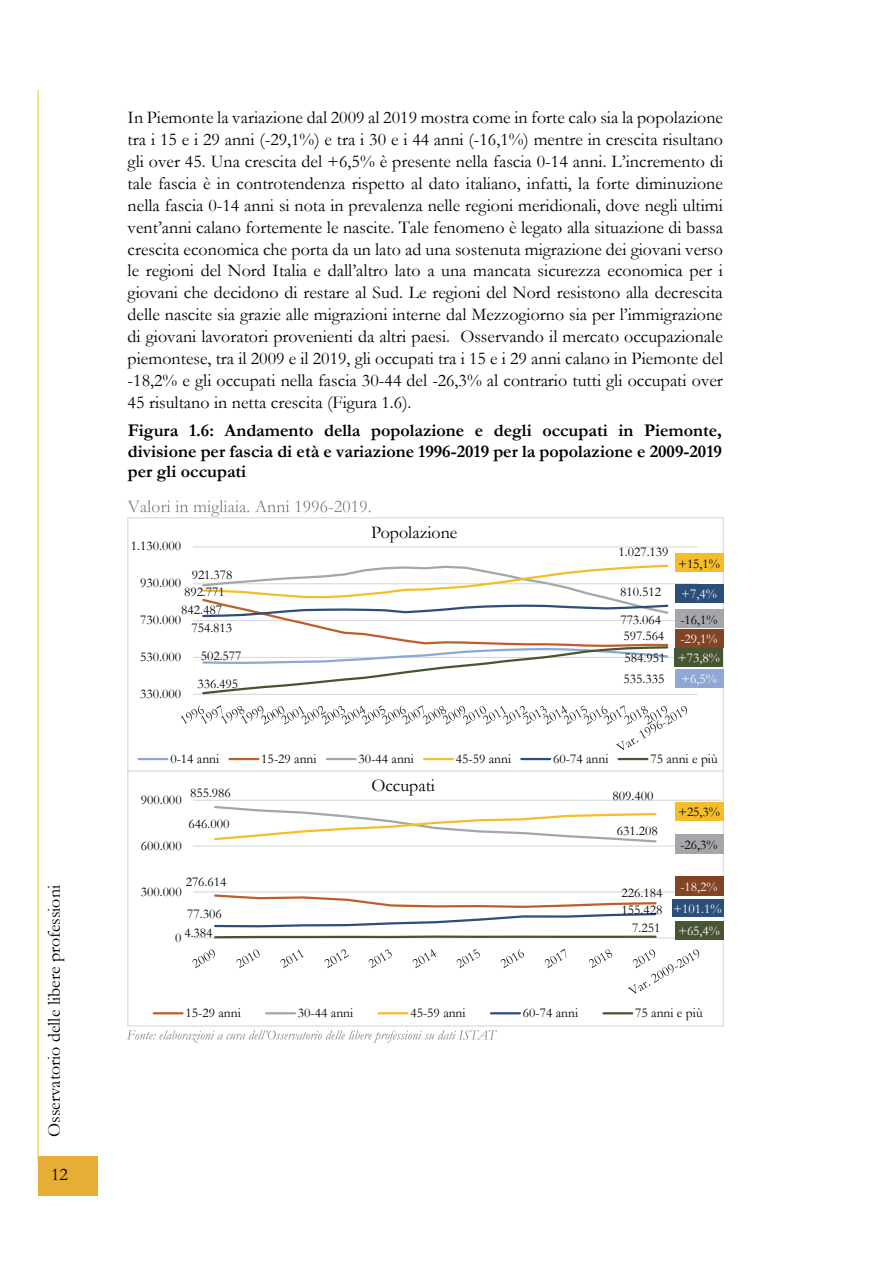
<style>
.page{position:relative;width:893px;height:1263px;background:#fff}
.page>*{position:absolute;margin:0;border:0;box-sizing:border-box;transform-origin:0 0}
.t1{font:18px/21.9px "Garamond";color:#000;text-align:justify}
.t2{font:700 18px/20.2px "Garamond";color:#000;text-align:justify}
.t3{font:13.5px "Garamond";color:#000}
.t4{font:13.5px "Garamond";color:#fff}
</style>
<div class="page">
<div style="left:38px;top:1157px;width:60px;height:39px;background:#e5ae37"></div>
<hr style="left:38px;top:90px;width:1px;height:1073px;background:#f6bd2b">
<img style="left:127px;top:1030px;width:370px;height:13px">
<img style="left:127px;top:500px;width:244px;height:17px">
<hr style="left:193px;top:657px;width:504px;height:1px;background:#d8d9db">
<hr style="left:193px;top:620px;width:504px;height:1px;background:#d8d9db">
<hr style="left:193px;top:583px;width:504px;height:1px;background:#d8d9db">
<hr style="left:193px;top:546px;width:504px;height:1px;background:#d8d9db">
<hr style="left:193px;top:694px;width:504px;height:1px;background:#d8d9db">
<svg style="left:201px;top:564px;width:469px;height:131px"></svg>
<svg style="left:181px;top:705px;width:506px;height:45px"></svg>
<hr style="left:139px;top:758px;width:28px;height:2px;background:#8ea7d4">
<hr style="left:230px;top:758px;width:28px;height:2px;background:#c05e2b">
<hr style="left:327px;top:758px;width:29px;height:2px;background:#a5a6aa">
<hr style="left:424px;top:758px;width:29px;height:2px;background:#f6bd2b">
<hr style="left:521px;top:758px;width:29px;height:2px;background:#2b4f78">
<hr style="left:618px;top:758px;width:29px;height:2px;background:#475533">
<div style="left:675px;top:554px;width:48px;height:18px;background:#f6bd2b"></div>
<div style="left:675px;top:584px;width:48px;height:19px;background:#2b4f78"></div>
<div style="left:675px;top:609px;width:48px;height:19px;background:#a5a6aa"></div>
<div style="left:674px;top:648px;width:49px;height:19px;background:#475533"></div>
<div style="left:675px;top:629px;width:48px;height:18px;background:#834325"></div>
<div style="left:675px;top:669px;width:48px;height:19px;background:#8ea7d4"></div>
<hr style="left:193px;top:891px;width:528px;height:2px;background:#d8d9db">
<hr style="left:193px;top:846px;width:528px;height:1px;background:#d8d9db">
<hr style="left:193px;top:800px;width:528px;height:1px;background:#d8d9db">
<hr style="left:193px;top:937px;width:528px;height:1px;background:#d8d9db">
<svg style="left:214px;top:806px;width:443px;height:37px"></svg>
<svg style="left:214px;top:894px;width:443px;height:34px"></svg>
<svg style="left:213px;top:935px;width:445px;height:4px;background:#939b88"></svg>
<svg style="left:192px;top:950px;width:23px;height:18px"></svg>
<svg style="left:237px;top:950px;width:23px;height:18px"></svg>
<svg style="left:281px;top:950px;width:23px;height:18px"></svg>
<svg style="left:325px;top:949px;width:24px;height:19px"></svg>
<svg style="left:369px;top:950px;width:23px;height:18px"></svg>
<svg style="left:413px;top:949px;width:23px;height:19px"></svg>
<svg style="left:457px;top:949px;width:23px;height:19px"></svg>
<svg style="left:501px;top:949px;width:23px;height:19px"></svg>
<svg style="left:545px;top:949px;width:21px;height:19px"></svg>
<svg style="left:589px;top:949px;width:23px;height:19px"></svg>
<svg style="left:628px;top:950px;width:71px;height:44px"></svg>
<hr style="left:154px;top:1012px;width:29px;height:2px;background:#c05e2b">
<hr style="left:266px;top:1012px;width:29px;height:2px;background:#a5a6aa">
<hr style="left:379px;top:1012px;width:28px;height:2px;background:#f6bd2b">
<hr style="left:491px;top:1012px;width:29px;height:2px;background:#2b4f78">
<hr style="left:603px;top:1012px;width:29px;height:2px;background:#475533">
<div style="left:127px;top:770px;width:597px;height:257px;border:1px solid #d8d9db"></div>
<div style="left:675px;top:802px;width:48px;height:19px;background:#f6bd2b"></div>
<div style="left:672px;top:899px;width:51px;height:17px;background:#2b4f78"></div>
<div style="left:675px;top:835px;width:48px;height:19px;background:#a5a6aa"></div>
<div style="left:675px;top:921px;width:48px;height:19px;background:#475533"></div>
<div style="left:675px;top:877px;width:48px;height:19px;background:#834325"></div>
<p class="t1" style="left:43px;top:1137px;width:253px;rotate:-90deg">Osservatorio delle libere professioni</p>
<p class="t1" style="left:51px;top:1163px;width:18px">12</p>
<p class="t1" style="left:128px;top:106px;width:597px">In Piemonte la variazione dal 2009 al 2019 mostra come in forte calo sia la popolazione tra i 15 e i 29 anni (-29,1%) e tra i 30 e i 44 anni (-16,1%) mentre in crescita risultano gli over 45. Una crescita del +6,5% è presente nella fascia 0-14 anni. L’incremento di tale fascia è in controtendenza rispetto al dato italiano, infatti, la forte diminuzione nella fascia 0-14 anni si nota in prevalenza nelle regioni meridionali, dove negli ultimi vent’anni calano fortemente le nascite. Tale fenomeno è legato alla situazione di bassa crescita economica che porta da un lato ad una sostenuta migrazione dei giovani verso le regioni del Nord Italia e dall’altro lato a una mancata sicurezza economica per i giovani che decidono di restare al Sud. Le regioni del Nord resistono alla decrescita delle nascite sia grazie alle migrazioni interne dal Mezzogiorno sia per l’immigrazione di giovani lavoratori provenienti da altri paesi. Osservando il mercato occupazionale piemontese, tra il 2009 e il 2019, gli occupati tra i 15 e i 29 anni calano in Piemonte del -18,2% e gli occupati nella fascia 30-44 del -26,3% al contrario tutti gli occupati over 45 risultano in netta crescita (Figura 1.6).</p>
<p class="t2" style="left:128px;top:421px;width:596px">Figura 1.6: Andamento della popolazione e degli occupati in Piemonte, divisione per fascia di età e variazione 1996-2019 per la popolazione e 2009-2019 per gli occupati</p>
<p class="t3" style="left:131px;top:537px;width:52px">1.130.000</p>
<p class="t3" style="left:192px;top:565px;width:42px">921.378</p>
<p class="t3" style="left:140px;top:574px;width:42px">930.000</p>
<p class="t3" style="left:184px;top:583px;width:42px">892.771</p>
<p class="t3" style="left:181px;top:601px;width:42px">842.487</p>
<p class="t3" style="left:140px;top:611px;width:42px">730.000</p>
<p class="t3" style="left:191px;top:619px;width:42px">754.813</p>
<p class="t3" style="left:140px;top:648px;width:42px">530.000</p>
<p class="t3" style="left:140px;top:685px;width:42px">330.000</p>
<p class="t3" style="left:201px;top:647px;width:42px">502.577</p>
<p class="t3" style="left:197px;top:675px;width:42px">336.495</p>
<p class="t1" style="left:371px;top:521px;width:88px">Popolazione</p>
<p class="t3" style="left:618px;top:543px;width:52px">1.027.139</p>
<p class="t3" style="left:620px;top:583px;width:42px">810.512</p>
<p class="t3" style="left:620px;top:611px;width:42px">773.064</p>
<p class="t3" style="left:623px;top:627px;width:42px">597.564</p>
<p class="t3" style="left:625px;top:648px;width:42px">584.951</p>
<p class="t3" style="left:623px;top:670px;width:42px">535.335</p>
<p class="t3" style="left:678px;top:555px;width:43px">+15,1%</p>
<p class="t4" style="left:681px;top:585px;width:37px">+7,4%</p>
<p class="t3" style="left:680px;top:610px;width:39px">-16,1%</p>
<p class="t4" style="left:678px;top:649px;width:43px">+73,8%</p>
<p class="t4" style="left:680px;top:630px;width:39px">-29,1%</p>
<p class="t4" style="left:681px;top:670px;width:37px">+6,5%</p>
<p class="t3" style="left:170px;top:749px;width:50px">0-14 anni</p>
<p class="t3" style="left:261px;top:749px;width:57px">15-29 anni</p>
<p class="t3" style="left:359px;top:749px;width:57px">30-44 anni</p>
<p class="t3" style="left:456px;top:749px;width:57px">45-59 anni</p>
<p class="t3" style="left:553px;top:749px;width:57px">60-74 anni</p>
<p class="t3" style="left:650px;top:749px;width:69px">75 anni e più</p>
<p class="t3" style="left:141px;top:791px;width:42px">900.000</p>
<p class="t3" style="left:190px;top:784px;width:42px">855.986</p>
<p class="t1" style="left:371px;top:774px;width:65px">Occupati</p>
<p class="t3" style="left:612px;top:787px;width:42px">809.400</p>
<p class="t3" style="left:189px;top:815px;width:42px">646.000</p>
<p class="t3" style="left:617px;top:821px;width:42px">631.208</p>
<p class="t3" style="left:678px;top:803px;width:43px">+25,3%</p>
<p class="t3" style="left:141px;top:836px;width:42px">600.000</p>
<p class="t3" style="left:680px;top:836px;width:39px">-26,3%</p>
<p class="t3" style="left:186px;top:873px;width:42px">276.614</p>
<p class="t3" style="left:141px;top:882px;width:42px">300.000</p>
<p class="t3" style="left:621px;top:883px;width:42px">226.184</p>
<p class="t4" style="left:680px;top:878px;width:39px">-18,2%</p>
<p class="t3" style="left:187px;top:905px;width:36px">77.306</p>
<p class="t3" style="left:621px;top:900px;width:42px">155.428</p>
<p class="t4" style="left:673px;top:899px;width:50px">+101.1%</p>
<p class="t3" style="left:184px;top:923px;width:30px">4.384</p>
<p class="t3" style="left:175px;top:928px;width:8px">0</p>
<p class="t3" style="left:632px;top:918px;width:30px">7.251</p>
<p class="t4" style="left:678px;top:922px;width:43px">+65,4%</p>
<p class="t3" style="left:185px;top:1004px;width:57px">15-29 anni</p>
<p class="t3" style="left:298px;top:1004px;width:57px">30-44 anni</p>
<p class="t3" style="left:410px;top:1004px;width:57px">45-59 anni</p>
<p class="t3" style="left:523px;top:1004px;width:57px">60-74 anni</p>
<p class="t3" style="left:635px;top:1004px;width:69px">75 anni e più</p>
</div>
